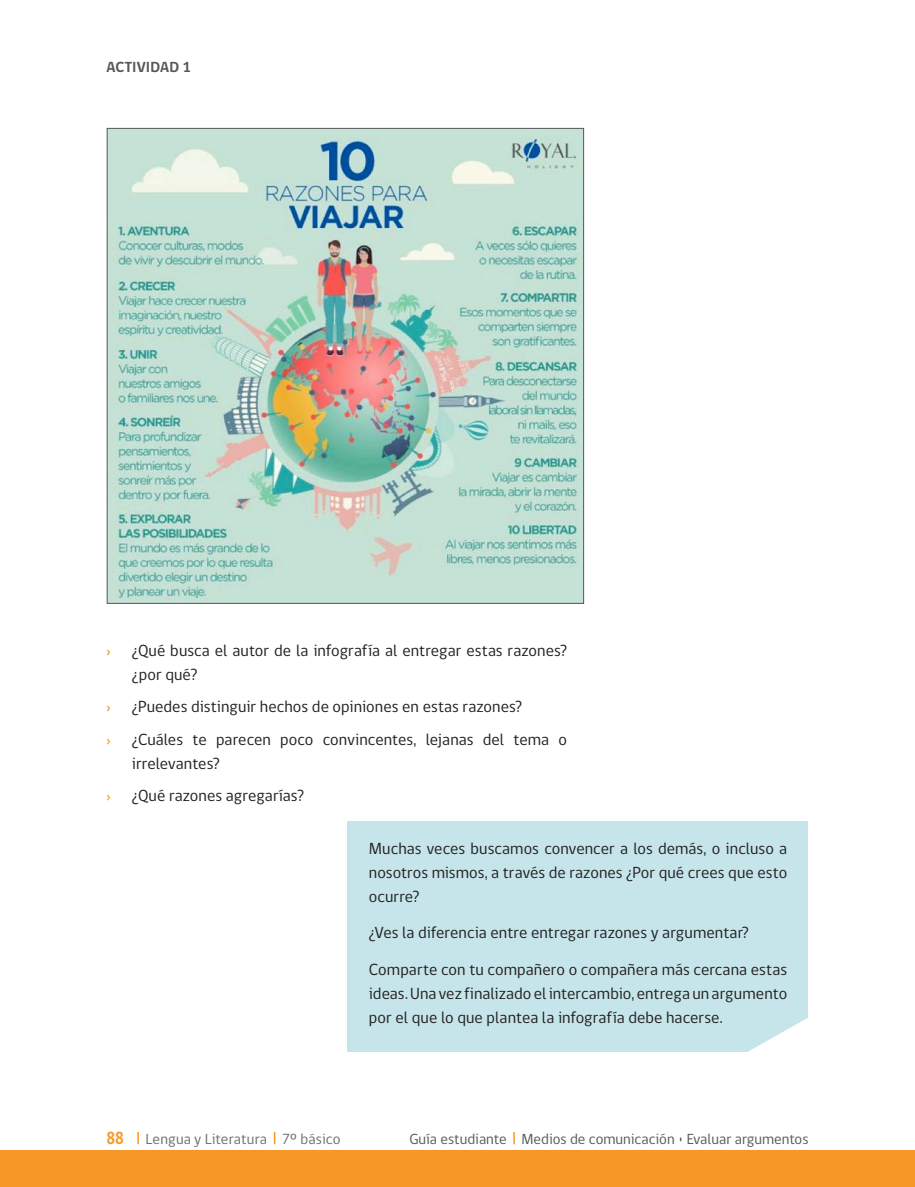
<style>
.page{position:relative;width:915px;height:1187px;background:#fff}
.page>*{position:absolute;margin:0;border:0;box-sizing:border-box;transform-origin:0 0}
.texto_general_todo_a{font:16.5px/24px "gob CL";letter-spacing:.005em;color:#231f20;text-align:justify}
.punteo_viñeta_col_iz{font:16.5px/24px "gob CL";letter-spacing:.005em;color:#231f20}
.punteo_viñeta_col_iz-2{font:16.5px "gob CL";color:#f79727}
.t1{font:15px "gob CL";color:#57585a}
.t2{font:15px "gob CL";letter-spacing:.005em;color:#6c6d70}
.titulos{font:700 15px "gob CL";letter-spacing:.005em;color:#57585a}
.s1{font-weight:700;font-size:18px;color:#f79727}
</style>
<div class="page">
<svg style="left:137px;top:1131px;width:2px;height:12px"></svg>
<svg style="left:274px;top:1131px;width:1px;height:12px"></svg>
<svg style="left:513px;top:1132px;width:1px;height:12px"></svg>
<div style="left:0;top:1149px;width:914px;height:37px;background:#f79727"></div>
<div style="left:347px;top:821px;width:460px;height:231px;background:#c5e5ea"></div>
<svg style="left:748px;top:1006px;width:60px;height:46px"></svg>
<img style="left:109px;top:130px;width:472px;height:471px">
<p class="titulos" style="left:106px;top:57px;width:86px">ACTIVIDAD 1</p>
<p class="punteo_viñeta_col_iz-2" style="left:106px;top:639px;width:6px">›</p>
<p class="punteo_viñeta_col_iz" style="left:132px;top:638px;width:436px">¿Qué busca el autor de la infografía al entregar estas razones? ¿por qué?</p>
<p class="punteo_viñeta_col_iz-2" style="left:106px;top:695px;width:6px">›</p>
<p class="punteo_viñeta_col_iz" style="left:132px;top:695px;width:391px">¿Puedes distinguir hechos de opiniones en estas razones?</p>
<p class="punteo_viñeta_col_iz-2" style="left:106px;top:728px;width:6px">›</p>
<p class="punteo_viñeta_col_iz" style="left:132px;top:727px;width:436px">¿Cuáles te parecen poco convincentes, lejanas del tema o irrelevantes?</p>
<p class="punteo_viñeta_col_iz-2" style="left:106px;top:784px;width:6px">›</p>
<p class="punteo_viñeta_col_iz" style="left:132px;top:784px;width:173px">¿Qué razones agregarías?</p>
<p class="texto_general_todo_a" style="left:369px;top:836px;width:420px">Muchas veces buscamos convencer a los demás, o incluso a nosotros mismos, a través de razones ¿Por qué crees que esto ocurre?</p>
<p class="texto_general_todo_a" style="left:369px;top:921px;width:381px">¿Ves la diferencia entre entregar razones y argumentar?</p>
<p class="texto_general_todo_a" style="left:369px;top:958px;width:420px">Comparte con tu compañero o compañera más cercana estas ideas. Una vez finalizado el intercambio, entrega un argumento por el que lo que plantea la infografía debe hacerse.</p>
<p class="t2" style="left:106px;top:1128px;width:235px"><span class="s1">88</span> Lengua y Literatura 7º básico</p>
<p class="t1" style="left:409px;top:1128px;width:400px">Guía estudiante Medios de comunicación • Evaluar argumentos</p>
</div>
